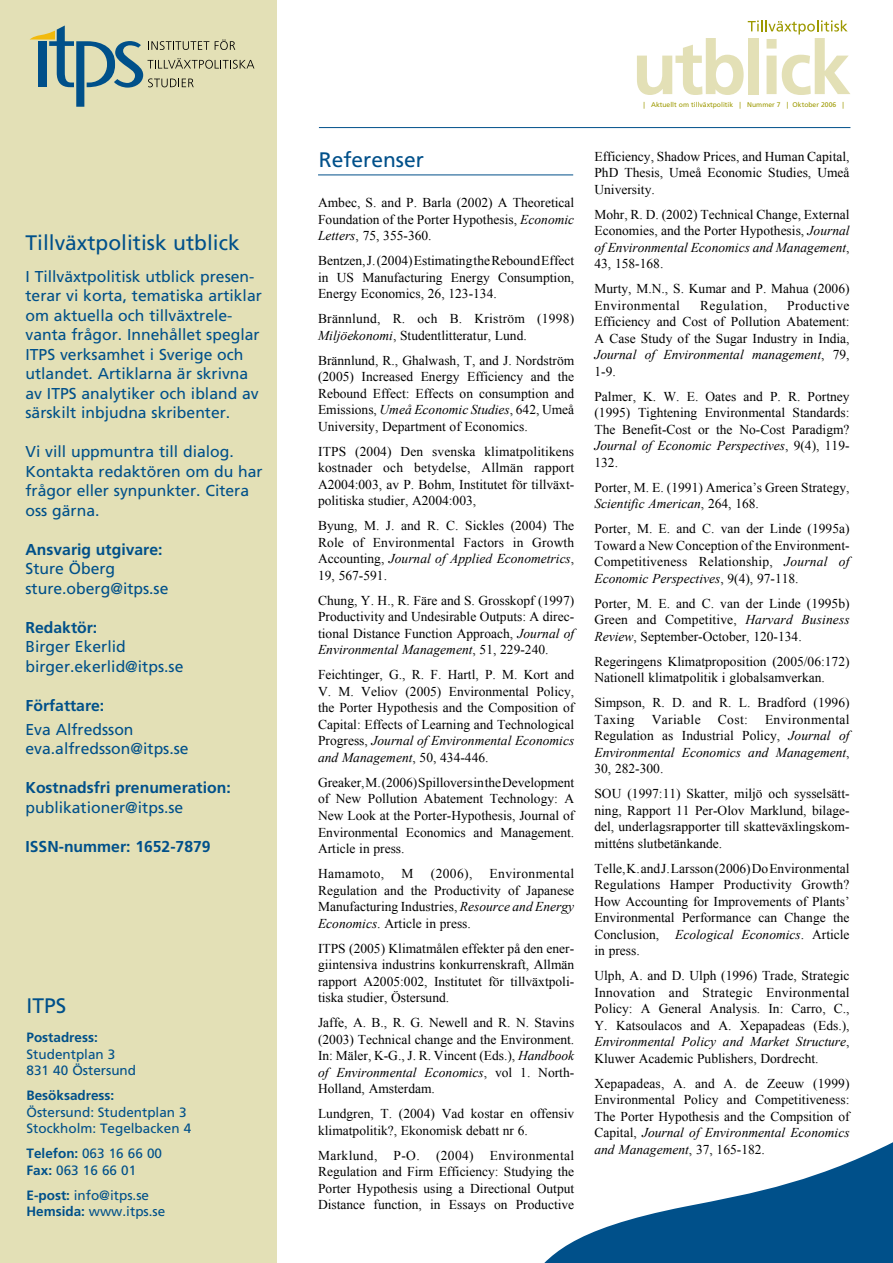
<style>
.page{position:relative;width:893px;height:1263px;background:#fff}
.page>*{position:absolute;margin:0;border:0;box-sizing:border-box;transform-origin:0 0}
.t1{font:21px "Frutiger";color:#00508a}
.t2{font:15.75px/19.5px "Frutiger";color:#00508a}
.t3{font:700 15.75px "Frutiger";color:#00508a}
.t4{font:13.5px/16.5px "Times New Roman";color:#000;text-align:justify}
.t5{font:13.5px/16.5px "Frutiger";color:#00508a}
.t6{font:700 13.5px "Frutiger";color:#00508a}
.t7{font:13.5px "Times New Roman";letter-spacing:.025em;color:#000}
.t8{font:13.5px "Times New Roman";letter-spacing:.035em;color:#000}
.t9{font:6.75px "Frutiger";color:#9d9900}
.s1{font-weight:700}
.s2{font-style:italic}
</style>
<div class="page">
<hr style="left:319px;top:127px;width:531px;height:1px;background:#00508a">
<div style="left:0;top:0;width:276px;height:1263px;background:#e3e0b6"></div>
<svg style="left:544px;top:1142px;width:349px;height:121px;fill:#00508a"></svg>
<svg style="left:637px;top:20px;width:213px;height:75px"></svg>
<svg style="left:30px;top:26px;width:224px;height:81px"></svg>
<hr style="left:318px;top:175px;width:255px;height:1px;background:#00508a">
<h1 class="t1" style="left:26px;top:230px;width:216px">Tillväxtpolitisk utblick</h1>
<p class="t2" style="left:26px;top:267px;width:238px">I Tillväxtpolitisk utblick presen&shy;terar vi korta, tematiska artiklar om aktuella och tillväxtrele&shy;vanta frågor. Innehållet speglar<br>ITPS verksamhet i Sverige och utlandet. Artiklarna är skrivna av ITPS analytiker och ibland av särskilt inbjudna skribenter.</p>
<p class="t2" style="left:26px;top:442px;width:239px">Vi vill uppmuntra till dialog.<br>Kontakta redaktören om du har frågor eller synpunkter. Citera oss gärna.</p>
<p class="t3" style="left:26px;top:540px;width:138px">Ansvarig utgivare:</p>
<p class="t2" style="left:26px;top:559px;width:145px">Sture Öberg sture.oberg@itps.se</p>
<p class="t3" style="left:26px;top:618px;width:73px">Redaktör:</p>
<p class="t2" style="left:26px;top:637px;width:159px">Birger Ekerlid birger.ekerlid@itps.se</p>
<p class="t3" style="left:26px;top:696px;width:80px">Författare:</p>
<p class="t2" style="left:26px;top:719px;width:165px">Eva Alfredsson eva.alfredsson@itps.se</p>
<p class="t3" style="left:26px;top:778px;width:207px">Kostnadsfri prenumeration:</p>
<p class="t2" style="left:26px;top:797px;width:159px">publikationer@itps.se</p>
<p class="t3" style="left:26px;top:837px;width:187px">ISSN-nummer: 1652-7879</p>
<h1 class="t1" style="left:27px;top:993px;width:41px">ITPS</h1>
<p class="t6" style="left:27px;top:1029px;width:73px">Postadress:</p>
<p class="t5" style="left:27px;top:1046px;width:111px">Studentplan 3<br>831 40 Östersund</p>
<p class="t6" style="left:27px;top:1087px;width:89px">Besöksadress:</p>
<p class="t5" style="left:27px;top:1104px;width:166px">Östersund: Studentplan 3<br>Stockholm: Tegelbacken 4</p>
<p class="t5" style="left:27px;top:1145px;width:137px"><span class="s1">Telefon:</span> 063 16 66 00<br><span class="s1">Fax:</span> 063 16 66 01</p>
<p class="t5" style="left:27px;top:1187px;width:140px"><span class="s1">E-post:</span> info@itps.se<br><span class="s1">Hemsida:</span> www.itps.se</p>
<h1 class="t1" style="left:319px;top:147px;width:107px">Referenser</h1>
<p class="t4" style="left:318px;top:194px;width:258px">Ambec, S. and P. Barla (2002) A Theoretical Foundation of the Porter Hypothesis, <span class="s2">Economic Letters</span>, 75, 355-360.</p>
<p class="t4" style="left:318px;top:252px;width:258px">Bentzen, J. (2004) Estimating the Rebound Effect in US Manufacturing Energy Consumption, Energy Economics, 26, 123-134.</p>
<p class="t4" style="left:318px;top:310px;width:258px">Brännlund, R. och B. Kriström (1998)<br><span class="s2">Miljöekonomi</span>, Studentlitteratur, Lund.</p>
<p class="t4" style="left:318px;top:352px;width:258px">Brännlund, R., Ghalwash, T, and J. Nordström (2005) Increased Energy Efficiency and the Rebound Effect: Effects on consumption and Emissions, <span class="s2">Umeå Economic Studies</span>, 642, Umeå University, Department of Economics.</p>
<p class="t4" style="left:318px;top:443px;width:258px">ITPS (2004) Den svenska klimatpolitikens kostnader och betydelse, Allmän rapport A2004:003, av P. Bohm, Institutet för tillväxt&shy;politiska studier, A2004:003,</p>
<p class="t4" style="left:318px;top:517px;width:258px">Byung, M. J. and R. C. Sickles (2004) The Role of Environmental Factors in Growth Accounting, <span class="s2">Journal of Applied Econometrics</span>, 19, 567-591.</p>
<p class="t4" style="left:318px;top:592px;width:258px">Chung, Y. H., R. Färe and S. Grosskopf (1997)<br>Productivity and Undesirable Outputs: A direc&shy;tional Distance Function Approach, <span class="s2">Journal of Environmental Management</span>, 51, 229-240.</p>
<p class="t4" style="left:318px;top:666px;width:258px">Feichtinger, G., R. F. Hartl, P. M. Kort and V. M. Veliov (2005) Environmental Policy, the Porter Hypothesis and the Composition of Capital: Effects of Learning and Technological Progress, <span class="s2">Journal of Environmental Economics and Management</span>, 50, 434-446.</p>
<p class="t4" style="left:318px;top:774px;width:258px">Greaker, M. (2006) Spillovers in the Development of New Pollution Abatement Technology: A New Look at the Porter-Hypothesis, Journal of Environmental Economics and Management.<br>Article in press.</p>
<p class="t7" style="left:318px;top:864px;width:68px">Hamamoto,</p>
<p class="t4" style="left:402px;top:865px;width:14px">M</p>
<p class="t4" style="left:431px;top:865px;width:43px">(2006),</p>
<p class="t4" style="left:318px;top:865px;width:258px;text-indent:172px">Environmental Regulation and the Productivity of Japanese Manufacturing Industries, <span class="s2">Resource and Energy Economics</span>. Article in press.</p>
<p class="t4" style="left:318px;top:939px;width:258px">ITPS (2005) Klimatmålen effekter på den ener&shy;giintensiva industrins konkurrenskraft, Allmän rapport A2005:002, Institutet för tillväxtpoli&shy;tiska studier, Östersund.</p>
<p class="t4" style="left:318px;top:1014px;width:258px">Jaffe, A. B., R. G. Newell and R. N. Stavins (2003) Technical change and the Environment.<br>In: Mäler, K-G., J. R. Vincent (Eds.), <span class="s2">Handbook of Environmental Economics</span>, vol 1. North-Holland, Amsterdam.</p>
<p class="t4" style="left:318px;top:1105px;width:258px">Lundgren, T. (2004) Vad kostar en offensiv klimatpolitik?, Ekonomisk debatt nr 6.</p>
<p class="t4" style="left:318px;top:1146px;width:258px">Marklund, P-O. (2004) Environmental Regulation and Firm Efficiency: Studying the Porter Hypothesis using a Directional Output Distance function, in Essays on Productive</p>
<p class="t9" style="left:643px;top:101px;width:202px">| Aktuellt om tillväxtpolitik | Nummer 7 | Oktober 2006 |</p>
<p class="t4" style="left:594px;top:148px;width:257px">Efficiency, Shadow Prices, and Human Capital, PhD Thesis, Umeå Economic Studies, Umeå University.</p>
<p class="t4" style="left:594px;top:206px;width:257px">Mohr, R. D. (2002) Technical Change, External Economies, and the Porter Hypothesis, <span class="s2">Journal of Environmental Economics and Management</span>, 43, 158-168.</p>
<p class="t4" style="left:594px;top:280px;width:257px">Murty, M.N., S. Kumar and P. Mahua (2006)<br>Environmental</p>
<p class="t4" style="left:594px;top:297px;width:257px;text-indent:193px">Productive Efficiency and Cost of Pollution Abatement:<br>A Case Study of the Sugar Industry in India, <span class="s2">Journal of Environmental management</span>, 79, 1-9.</p>
<p class="t4" style="left:594px;top:388px;width:257px">Palmer, K. W. E. Oates and P. R. Portney (1995) Tightening Environmental Standards:<br>The Benefit-Cost or the No-Cost Paradigm?<br><span class="s2">Journal of Economic Perspectives</span>, 9(4), 119- 132.</p>
<p class="t4" style="left:594px;top:479px;width:257px">Porter, M. E. (1991) America’s Green Strategy,<br><span class="s2">Scientific American</span>, 264, 168.</p>
<p class="t4" style="left:594px;top:520px;width:257px">Porter, M. E. and C. van der Linde (1995a)<br>Toward a New Conception of the Environment-Competitiveness Relationship, <span class="s2">Journal of Economic Perspectives</span>, 9(4), 97-118.</p>
<p class="t4" style="left:594px;top:595px;width:257px">Porter, M. E. and C. van der Linde (1995b)<br>Green and Competitive, <span class="s2">Harvard Business Review</span>, September-October, 120-134.</p>
<p class="t4" style="left:594px;top:653px;width:257px">Regeringens Klimatproposition (2005/06:172)<br>Nationell klimatpolitik i globalsamverkan.</p>
<p class="t4" style="left:594px;top:694px;width:257px">Simpson, R. D. and R. L. Bradford (1996)<br>Taxing</p>
<p class="t8" style="left:700px;top:296px;width:69px">Regulation,</p>
<p class="t4" style="left:594px;top:711px;width:257px;text-indent:171px">Environmental Regulation as Industrial Policy, <span class="s2">Journal of Environmental Economics and Management</span>, 30, 282-300.</p>
<p class="t4" style="left:594px;top:785px;width:257px">SOU (1997:11) Skatter, miljö och sysselsätt&shy;ning, Rapport 11 Per-Olov Marklund, bilage&shy;del, underlagsrapporter till skatteväxlingskom&shy;mitténs slutbetänkande.</p>
<p class="t4" style="left:594px;top:860px;width:257px">Telle, K. and J. Larsson (2006) Do Environmental Regulations Hamper Productivity Growth?<br>How Accounting for Improvements of Plants’ Environmental Performance can Change the Conclusion, <span class="s2">Ecological Economics</span>. Article in press.</p>
<p class="t4" style="left:594px;top:967px;width:257px">Ulph, A. and D. Ulph (1996) Trade, Strategic Innovation and Strategic Environmental Policy: A General Analysis. In: Carro, C., Y. Katsoulacos and A. Xepapadeas (Eds.), <span class="s2">Environmental Policy and Market Structure</span>, Kluwer Academic Publishers, Dordrecht.</p>
<p class="t4" style="left:594px;top:1075px;width:257px">Xepapadeas, A. and A. de Zeeuw (1999)<br>Environmental Policy and Competitiveness:<br>The Porter Hypothesis and the Compsition of Capital, <span class="s2">Journal of Environmental Economics and Management</span>, 37, 165-182.</p>
<p class="t7" style="left:652px;top:710px;width:51px">Variable</p>
<p class="t4" style="left:718px;top:711px;width:31px">Cost:</p>
</div>
